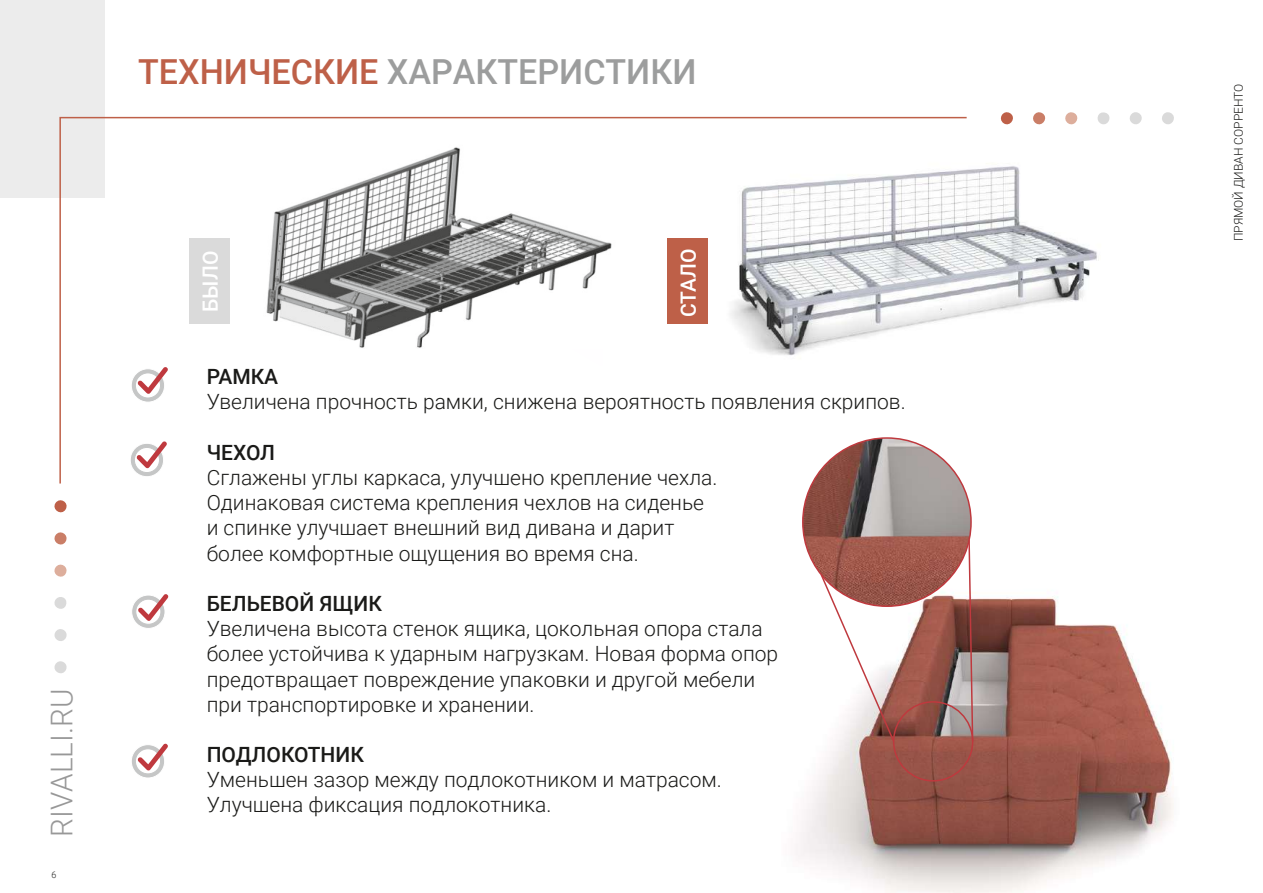
<style>
.page{position:relative;width:1263px;height:893px;background:#fff}
.page>*{position:absolute;margin:0;border:0;box-sizing:border-box;transform-origin:0 0}
.t1{font:500 34.5px "Roboto";color:#9c9d9d}
.t2{font:300 30px "Roboto";color:#989898}
.t3{font:300 21px/25.2px "Roboto";color:#1a1a18}
.t4{font:500 21px "Roboto";color:#1a1a18}
.t5{font:500 21px "Roboto";color:#fff}
.t6{font:300 12px "Roboto";color:#1a1a18}
.t7{font:300 9px "Roboto";color:#1a1a18}
.s1{color:#be6048}
</style>
<div class="page">
<img style="left:968px;top:166px;width:131px;height:149px">
<img style="left:796px;top:556px;width:378px;height:337px">
<div style="left:132px;top:595px;width:33px;height:33px;background:#c5c6c6;border-radius:50%"></div>
<div style="left:131px;top:595px;width:34px;height:34px;border:1px solid #fff;border-radius:50%"></div>
<svg style="left:136px;top:599px;width:25px;height:25px"></svg>
<div style="left:135px;top:599px;width:26px;height:26px;border:1px solid #c5c6c6;border-radius:50%"></div>
<svg style="left:138px;top:594px;width:30px;height:27px"></svg>
<svg style="left:131px;top:745px;width:34px;height:33px"></svg>
<div style="left:131px;top:744px;width:34px;height:34px;border:1px solid #fff;border-radius:50%"></div>
<svg style="left:135px;top:749px;width:26px;height:25px"></svg>
<div style="left:135px;top:748px;width:26px;height:26px;border:1px solid #c5c6c6;border-radius:50%"></div>
<svg style="left:138px;top:744px;width:30px;height:26px"></svg>
<div style="left:893px;top:701px;width:80px;height:81px;border:2px solid #bf393e;border-radius:50%"></div>
<img style="left:803px;top:438px;width:168px;height:168px;border-radius:84px">
<svg style="left:819px;top:573px;width:77px;height:170px"></svg>
<svg style="left:967px;top:539px;width:7px;height:204px"></svg>
<svg style="left:1130px;top:112px;width:12px;height:12px"></svg>
<svg style="left:1033px;top:112px;width:13px;height:13px"></svg>
<svg style="left:1000px;top:112px;width:13px;height:13px"></svg>
<svg style="left:1162px;top:112px;width:12px;height:12px"></svg>
<svg style="left:1065px;top:112px;width:13px;height:13px"></svg>
<svg style="left:1097px;top:112px;width:13px;height:13px"></svg>
<div style="left:0;top:0;width:105px;height:197px;background:#ececec"></div>
<svg style="left:59px;top:116px;width:909px;height:369px"></svg>
<svg style="left:54px;top:629px;width:13px;height:12px"></svg>
<svg style="left:54px;top:532px;width:13px;height:13px"></svg>
<svg style="left:54px;top:500px;width:13px;height:13px"></svg>
<svg style="left:54px;top:661px;width:13px;height:12px"></svg>
<svg style="left:54px;top:564px;width:13px;height:13px"></svg>
<svg style="left:54px;top:597px;width:13px;height:12px"></svg>
<h1 class="t1" style="left:138px;top:47px;width:560px"><span class="s1">ТЕХНИЧЕСКИЕ</span> ХАРАКТЕРИСТИКИ</h1>
<h2 class="t2" style="left:41px;top:837px;width:149px;rotate:-90deg">RIVALLI.RU</h2>
<p class="t7" style="left:51px;top:868px;width:6px">6</p>
<p class="t5" style="left:196px;top:312px;width:62px;rotate:-90deg">БЫЛО</p>
<p class="t5" style="left:674px;top:317px;width:70px;rotate:-90deg">СТАЛО</p>
<p class="t4" style="left:207px;top:362px;width:73px">РАМКА</p>
<p class="t3" style="left:207px;top:388px;width:700px">Увеличена прочность рамки, снижена вероятность появления скрипов.</p>
<p class="t4" style="left:207px;top:438px;width:70px">ЧЕХОЛ</p>
<p class="t3" style="left:207px;top:464px;width:512px">Сглажены углы каркаса, улучшено крепление чехла.<br>Одинаковая система крепления чехлов на сиденье и спинке улучшает внешний вид дивана и дарит более комфортные ощущения во время сна.</p>
<p class="t4" style="left:207px;top:589px;width:177px">БЕЛЬЕВОЙ ЯЩИК</p>
<p class="t3" style="left:207px;top:615px;width:573px">Увеличена высота стенок ящика, цокольная опора стала более устойчива к ударным нагрузкам. Новая форма опор предотвращает повреждение упаковки и другой мебели при транспортировке и хранении.</p>
<p class="t4" style="left:207px;top:740px;width:159px">ПОДЛОКОТНИК</p>
<p class="t3" style="left:207px;top:766px;width:517px">Уменьшен зазор между подлокотником и матрасом.<br>Улучшена фиксация подлокотника.</p>
<p class="t6" style="left:1230px;top:241px;width:159px;rotate:-90deg">ПРЯМОЙ ДИВАН СОРРЕНТО</p>
</div>
